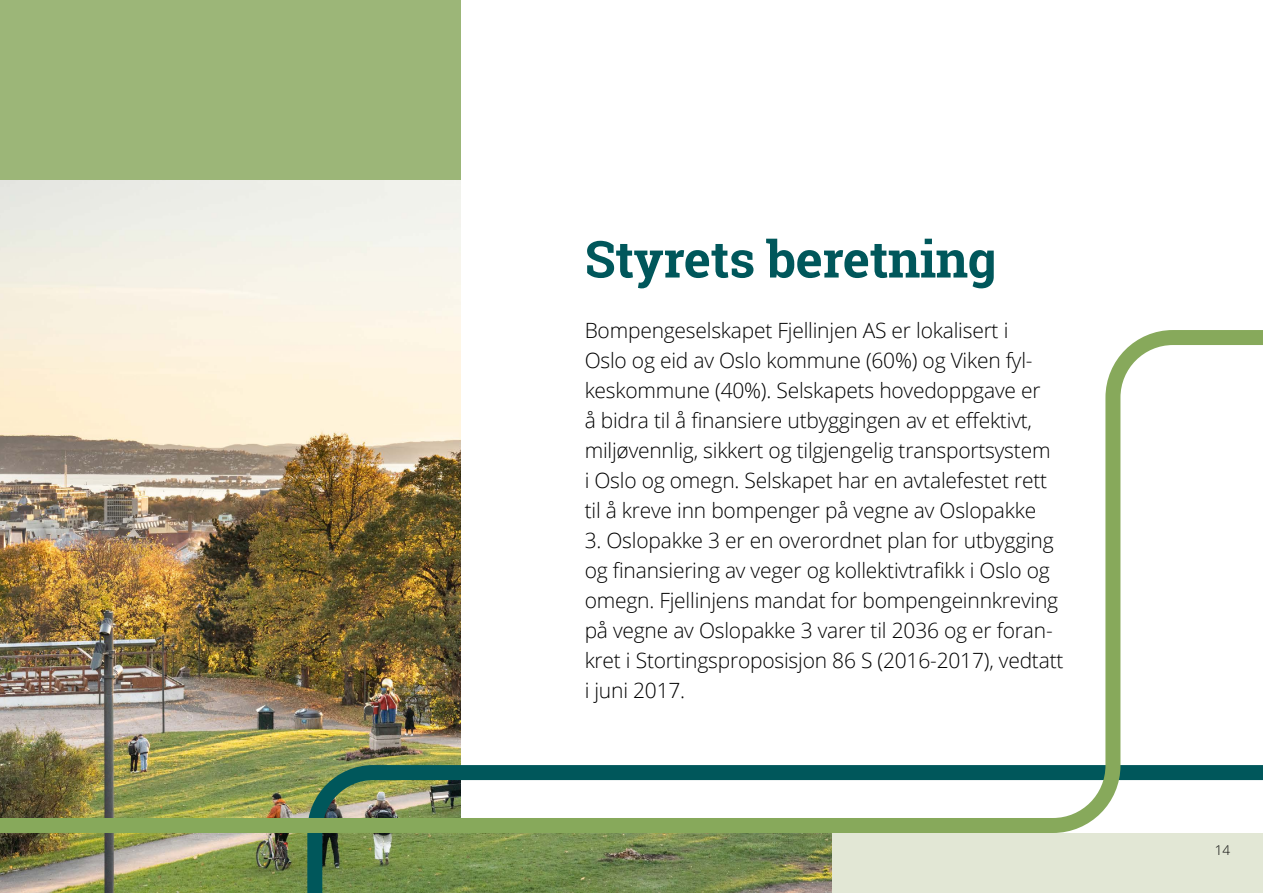
<style>
.page{position:relative;width:1263px;height:893px;background:#fff}
.page>*{position:absolute;margin:0;border:0;box-sizing:border-box;transform-origin:0 0}
.t1{font:700 51px "Roboto Slab";letter-spacing:-.01em;color:#00575b}
.t2{font:300 21px/30px "Open Sans";letter-spacing:-.01em;color:#000}
.t3{font:300 13.5px "Open Sans";color:#000}
</style>
<div class="page">
<div style="left:0;top:0;width:832px;height:893px;background:#9cb678"></div>
<img style="left:0;top:180px;width:461px;height:713px">
<div style="left:461px;top:0;width:802px;height:833px;background:#fff"></div>
<svg style="left:300px;top:840px;width:963px;height:53px"></svg>
<img style="left:0;top:323px;width:1263px;height:517px">
<h1 class="t1" style="left:585px;top:224px;width:413px">Styrets beretning</h1>
<p class="t2" style="left:585px;top:314px;width:467px">Bompengeselskapet Fjellinjen AS er lokalisert i Oslo og eid av Oslo kommune (60%) og Viken fyl&shy;keskommune (40%). Selskapets hovedoppgave er å bidra til å finansiere utbyggingen av et effektivt, miljøvennlig, sikkert og tilgjengelig transportsystem i Oslo og omegn. Selskapet har en avtalefestet rett til å kreve inn bompenger på vegne av Oslopakke</p>
<p class="t2" style="left:585px;top:524px;width:480px">3. Oslopakke 3 er en overordnet plan for utbygging og finansiering av veger og kollektivtrafikk i Oslo og omegn. Fjellinjens mandat for bompengeinnkreving på vegne av Oslopakke 3 varer til 2036 og er foran&shy;kret i Stortingsproposisjon 86 S (2016-2017), vedtatt i juni 2017.</p>
<p class="t3" style="left:1215px;top:841px;width:17px">14</p>
</div>
